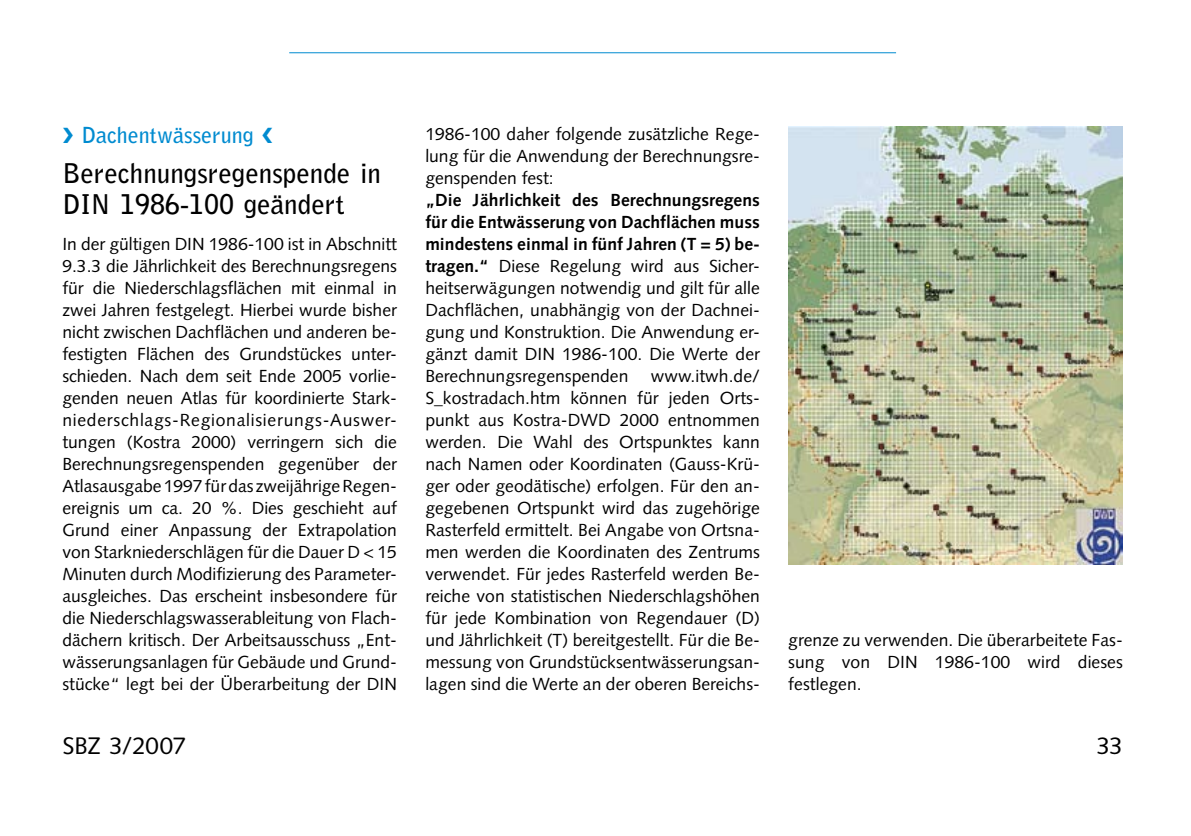
<style>
.page{position:relative;width:1191px;height:836px;background:#fff}
.page>*{position:absolute;margin:0;border:0;box-sizing:border-box;transform-origin:0 0}
.t1{font:700 27px/31px "Bell Gothic Std";color:#000}
.t2{font:24px "Syntax LT Std";letter-spacing:-.01em;color:#000}
.t3{font:700 22px "Bell Gothic Std";color:#008bd0}
.t4{font:17.6px/22px "Syntax LT Std";letter-spacing:.005em;color:#000;text-align:justify}
.s1{font-weight:700}
</style>
<div class="page">
<img style="left:788px;top:126px;width:335px;height:438px">
<hr style="left:289px;top:52px;width:607px;height:1px;background:#008bd0">
<p class="t3" style="left:62px;top:122px;width:212px">❯ Dachentwässerung ❮</p>
<h1 class="t1" style="left:62px;top:158px;width:320px">Berechnungsregenspende in<br>DIN 1986-100 geändert</h1>
<p class="t4" style="left:62px;top:233px;width:336px">In der gültigen DIN 1986-100 ist in Abschnitt 9.3.3 die Jährlichkeit des Berechnungsregens für die Niederschlagsflächen mit einmal in zwei Jahren festgelegt. Hierbei wurde bisher nicht zwischen Dachflächen und anderen be&shy;festigten Flächen des Grundstückes unter&shy;schieden. Nach dem seit Ende 2005 vorlie&shy;genden neuen Atlas für koordinierte Stark&shy;niederschlags-Regionalisierungs-Auswer&shy;tungen (Kostra 2000) verringern sich die Berechnungsregenspenden gegenüber der Atlasausgabe 1997 für das zweijährige Regen&shy;ereignis um ca. 20 %. Dies geschieht auf Grund einer Anpassung der Extrapolation von Starkniederschlägen für die Dauer D &lt; 15<br>Minuten durch Modifizierung des Parameter&shy;ausgleiches. Das erscheint insbesondere für die Niederschlagswasserableitung von Flach&shy;dächern kritisch. Der Arbeitsausschuss „Ent&shy;wässerungsanlagen für Gebäude und Grund&shy;stücke“ legt bei der Überarbeitung der DIN</p>
<p class="t4" style="left:425px;top:123px;width:336px">1986-100 daher folgende zusätzliche Rege&shy;lung für die Anwendung der Berechnungsre&shy;genspenden fest:</p>
<p class="t4" style="left:425px;top:189px;width:336px"><span class="s1">„Die Jährlichkeit des Berechnungsregens für die Entwässerung von Dachflächen muss mindestens einmal in fünf Jahren (T = 5) be&shy;tragen.“</span> Diese Regelung wird aus Sicher&shy;heitserwägungen notwendig und gilt für alle Dachflächen, unabhängig von der Dachnei&shy;gung und Konstruktion. Die Anwendung er&shy;gänzt damit DIN 1986-100. Die Werte der Berechnungsregenspenden</p>
<p class="t4" style="left:425px;top:365px;width:336px;text-indent:225px">www.itwh.de/ S_kostradach.htm können für jeden Orts&shy;punkt aus Kostra-DWD 2000 entnommen werden. Die Wahl des Ortspunktes kann nach Namen oder Koordinaten (Gauss-Krü&shy;ger oder geodätische) erfolgen. Für den an&shy;gegebenen Ortspunkt wird das zugehörige Rasterfeld ermittelt. Bei Angabe von Ortsna&shy;men werden die Koordinaten des Zentrums verwendet. Für jedes Rasterfeld werden Be&shy;reiche von statistischen Niederschlagshöhen für jede Kombination von Regendauer (D) und Jährlichkeit (T) bereitgestellt. Für die Be&shy;messung von Grundstücksentwässerungsan&shy;lagen sind die Werte an der oberen Bereichs-</p>
<p class="t4" style="left:788px;top:629px;width:336px">grenze zu verwenden. Die überarbeitete Fas&shy;sung von DIN 1986-100 wird dieses festlegen.</p>
<h2 class="t2" style="left:62px;top:731px;width:125px">SBZ 3/2007</h2>
<h2 class="t2" style="left:1096px;top:731px;width:28px">33</h2>
</div>
